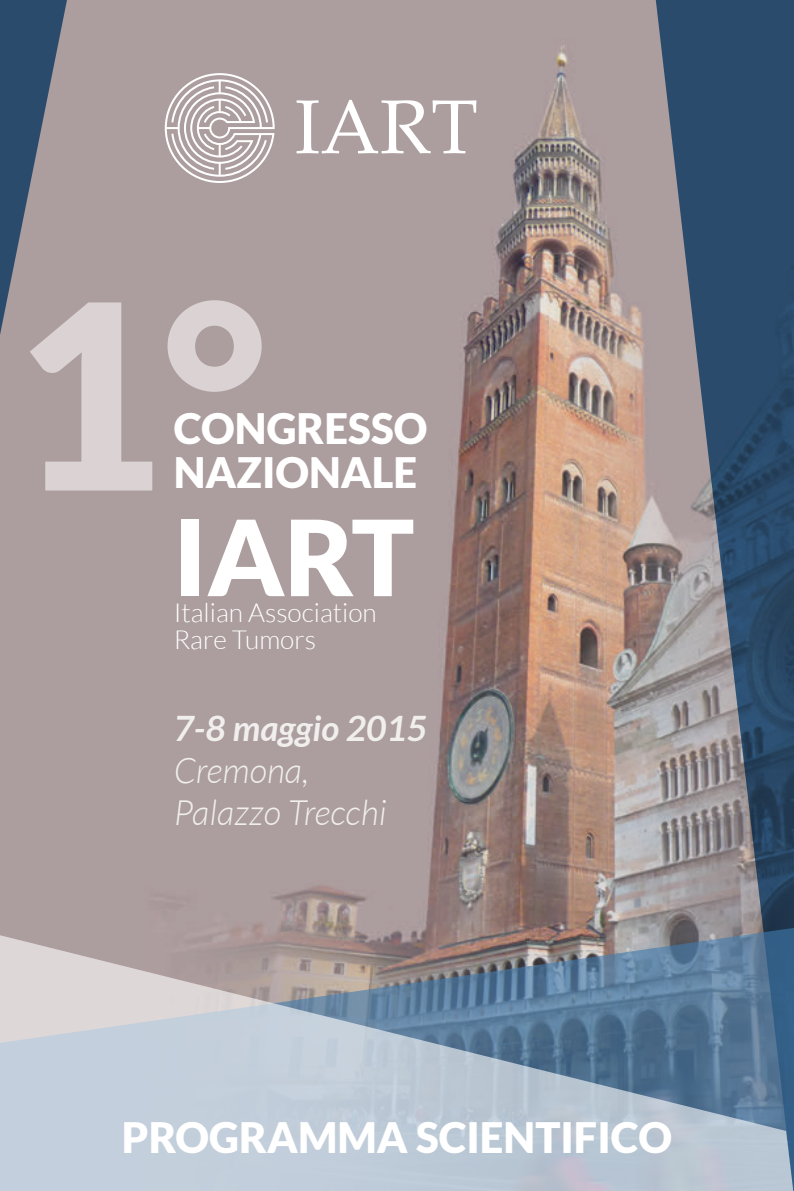
<style>
.page{position:relative;width:794px;height:1191px;background:#fff}
.page>*{position:absolute;margin:0;border:0;box-sizing:border-box;transform-origin:0 0}
.t1{font:900 257.78px "Lato";color:#dbd3d3}
.t2{font:900 105px "Lato";color:#fff}
.t3{font:76.48px "Palatino Linotype";color:#fff}
.t4{font:900 42px/43.8px "Lato";color:#fff}
.t5{font:italic 300 35px/42px "Lato";color:#f0efee}
.t6{font:italic 700 35px "Lato";color:#f0efee}
.t7{font:300 26.25px/26.2px "Lato";color:#fff}
</style>
<div class="page">
<img style="left:0;top:0;width:650px;height:919px">
<svg style="left:0;top:0;width:72px;height:595px;background:#898790"></svg>
<svg style="left:650px;top:0;width:144px;height:919px;background:#5c6b7e"></svg>
<svg style="left:0;top:919px;width:794px;height:10px;background:#998b8b"></svg>
<svg style="left:0;top:929px;width:794px;height:262px;background:#a1aebc"></svg>
<svg style="left:165px;top:73px;width:110px;height:110px"></svg>
<h3 class="t3" style="left:295px;top:73px;width:185px">IART</h3>
<h1 class="t1" style="left:13px;top:245px;width:255px">1°</h1>
<p class="t4" style="left:174px;top:406px;width:255px">CONGRESSO<br>NAZIONALE</p>
<h2 class="t2" style="left:174px;top:496px;width:242px">IART</h2>
<p class="t7" style="left:174px;top:600px;width:204px">Italian Association<br>Rare Tumors</p>
<p class="t6" style="left:174px;top:708px;width:255px">7-8 maggio 2015</p>
<p class="t5" style="left:174px;top:751px;width:214px">Cremona,<br>Palazzo Trecchi</p>
<p class="t4" style="left:122px;top:1114px;width:551px">PROGRAMMA SCIENTIFICO</p>
</div>
